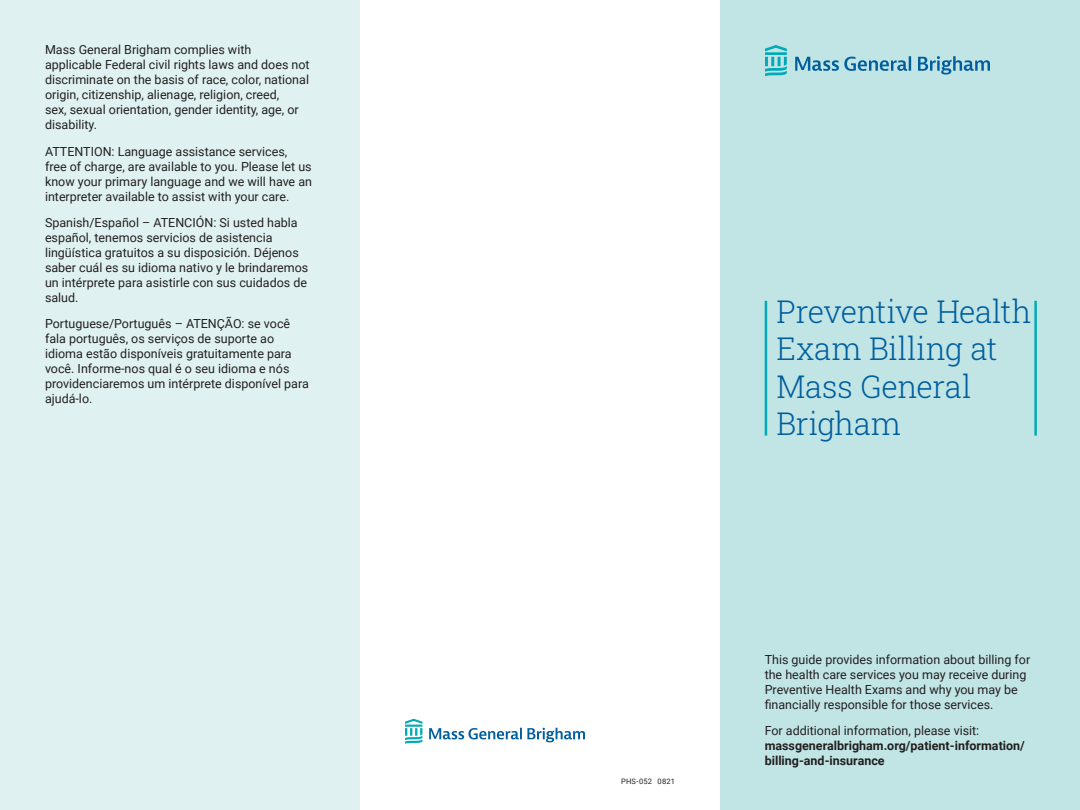
<style>
.page{position:relative;width:1080px;height:810px;background:#fff}
.page>*{position:absolute;margin:0;border:0;box-sizing:border-box;transform-origin:0 0}
.Headline_2_30pt{font:300 31.25px/37.5px "Roboto Slab";letter-spacing:-.01em;color:#005e9e}
.Body_2_12pt{font:12.5px/15px "Roboto";color:#231f20}
.Body_2_12pt-2{font:700 12.5px/15px "Roboto";color:#231f20}
.Headline_2_30pt-2{font:7.5px "Roboto";letter-spacing:.03em;color:#231f20}
.s1{font-weight:400}
</style>
<div class="page">
<div style="left:720px;top:0;width:360px;height:810px;background:#c1e5e5"></div>
<div style="left:0;top:0;width:360px;height:810px;background:#dff2f1"></div>
<hr style="left:765px;top:301px;width:2px;height:135px;background:#00aab8">
<hr style="left:1034px;top:301px;width:3px;height:135px;background:#00aab8">
<svg style="left:429px;top:728px;width:156px;height:14px"></svg>
<svg style="left:405px;top:719px;width:17px;height:25px"></svg>
<svg style="left:795px;top:56px;width:116px;height:15px"></svg>
<svg style="left:918px;top:56px;width:72px;height:19px"></svg>
<svg style="left:765px;top:45px;width:22px;height:31px"></svg>
<p class="Body_2_12pt" style="left:45px;top:42px;width:266px">Mass General Brigham complies with applicable Federal civil rights laws and does not discriminate on the basis of race, color, national origin, citizenship, alienage, religion, creed,<br>sex, sexual orientation, gender identity, age, or disability.</p>
<p class="Body_2_12pt" style="left:45px;top:143px;width:269px">ATTENTION: Language assistance services, free of charge, are available to you. Please let us know your primary language and we will have an interpreter available to assist with your care.</p>
<p class="Body_2_12pt" style="left:45px;top:214px;width:265px">Spanish/Español – ATENCIÓN: Si usted habla español, tenemos servicios de asistencia lingüística gratuitos a su disposición. Déjenos saber cuál es su idioma nativo y le brindaremos un intérprete para asistirle con sus cuidados de salud.</p>
<p class="Body_2_12pt" style="left:45px;top:316px;width:265px">Portuguese/Português – ATENÇÃO: se você fala português, os serviços de suporte ao idioma estão disponíveis gratuitamente para você. Informe-nos qual é o seu idioma e nós providenciaremos um intérprete disponível para ajudá-lo.</p>
<p class="Headline_2_30pt-2" style="left:621px;top:776px;width:55px">PHS-052 0821</p>
<p class="Headline_2_30pt" style="left:777px;top:292px;width:257px">Preventive Health<br>Exam Billing at<br>Mass General<br>Brigham</p>
<p class="Body_2_12pt" style="left:765px;top:651px;width:267px">This guide provides information about billing for the health care services you may receive during Preventive Health Exams and why you may be financially responsible for those services.</p>
<p class="Body_2_12pt-2" style="left:765px;top:723px;width:262px"><span class="s1">For additional information, please visit: </span>massgeneralbrigham.org/patient-information/ billing-and-insurance</p>
</div>
